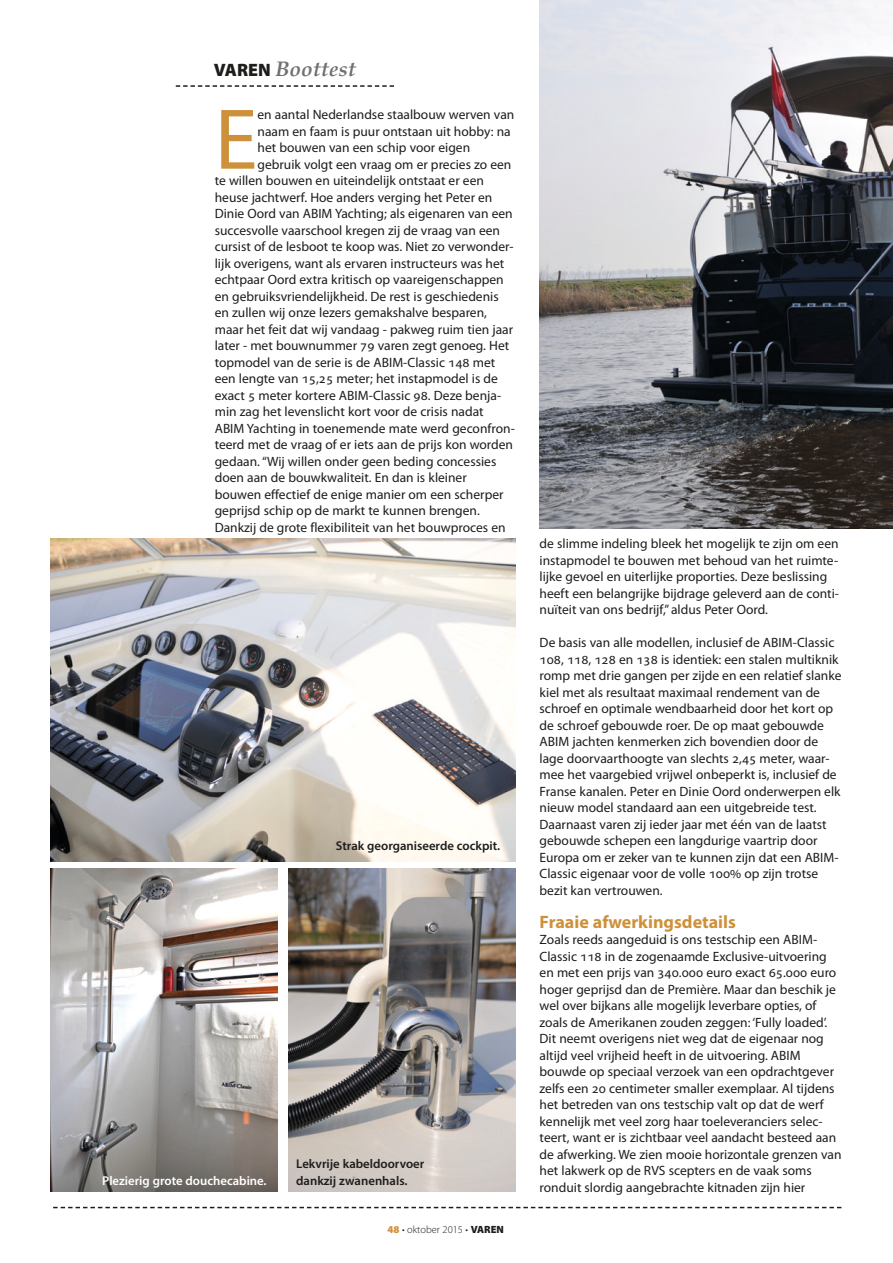
<style>
.page{position:relative;width:893px;height:1263px;background:#fff}
.page>*{position:absolute;margin:0;border:0;box-sizing:border-box;transform-origin:0 0}
.BODY_INIT{font:87px "Myriad Pro";color:#ce913b}
.RUBRIEK{font:italic 700 21px "Palatino";color:#70706f}
.TUSSENTITEL{font:700 18px "Myriad Pro";color:#ce913b}
.BODY{font:13.5px/16.5px "Myriad Pro";color:#1d1d1b}
.BODY_INIT-2{font:13.5px/16.5px "Myriad Pro";color:#1d1d1b}
.ONDERSCHRIFTEN{font:600 12.75px/16.5px "Myriad Pro";color:#1d1d1b}
.ONDERSCHRIFTEN-2{font:600 12.75px "Myriad Pro";color:#fff}
.t1{font:300 10.5px "Myriad Pro";color:#1d1d1b}
.s1{font-family:"Myriad Pro";font-weight:900;font-style:normal;font-size:18px;color:#1d1d1b}
.s2{font-weight:900;color:#ce913b}
.s3{font-weight:900}
</style>
<div class="page">
<svg style="left:176px;top:85px;width:218px;height:2px"></svg>
<svg style="left:53px;top:1207px;width:788px;height:1px"></svg>
<img style="left:540px;top:0;width:353px;height:529px">
<img style="left:51px;top:539px;width:465px;height:323px">
<img style="left:51px;top:868px;width:227px;height:324px">
<img style="left:289px;top:868px;width:227px;height:324px">
<p class="RUBRIEK" style="left:214px;top:51px;width:144px"><span class="s1">VAREN</span> Boottest</p>
<p class="BODY_INIT" style="left:215px;top:92px;width:44px">E</p>
<p class="BODY_INIT-2" style="left:258px;top:107px;width:258px">en aantal Nederlandse staalbouw werven van</p>
<p class="BODY_INIT-2" style="left:258px;top:123px;width:255px">naam en faam is puur ontstaan uit hobby: na</p>
<p class="BODY_INIT-2" style="left:258px;top:140px;width:214px">het bouwen van een schip voor eigen</p>
<p class="BODY_INIT-2" style="left:258px;top:156px;width:255px">gebruik volgt een vraag om er precies zo een</p>
<p class="BODY_INIT-2" style="left:215px;top:173px;width:271px">te willen bouwen en uiteindelijk ontstaat er een</p>
<p class="BODY_INIT-2" style="left:215px;top:189px;width:279px">heuse jachtwerf. Hoe anders verging het Peter en</p>
<p class="BODY_INIT-2" style="left:215px;top:206px;width:299px">Dinie Oord van ABIM Yachting; als eigenaren van een</p>
<p class="BODY_INIT-2" style="left:215px;top:222px;width:287px">succesvolle vaarschool kregen zij de vraag van een</p>
<p class="BODY_INIT-2" style="left:215px;top:239px;width:300px">cursist of de lesboot te koop was. Niet zo verwonder-</p>
<p class="BODY_INIT-2" style="left:215px;top:255px;width:291px">lijk overigens, want als ervaren instructeurs was het</p>
<p class="BODY_INIT-2" style="left:215px;top:272px;width:290px">echtpaar Oord extra kritisch op vaareigenschappen</p>
<p class="BODY_INIT-2" style="left:215px;top:288px;width:285px">en gebruiksvriendelijkheid. De rest is geschiedenis</p>
<p class="BODY_INIT-2" style="left:215px;top:305px;width:274px">en zullen wij onze lezers gemakshalve besparen,</p>
<p class="BODY_INIT-2" style="left:215px;top:321px;width:300px">maar het feit dat wij vandaag - pakweg ruim tien jaar</p>
<p class="BODY_INIT-2" style="left:215px;top:338px;width:296px">later - met bouwnummer 79 varen zegt genoeg. Het</p>
<p class="BODY_INIT-2" style="left:215px;top:354px;width:282px">topmodel van de serie is de ABIM-Classic 148 met</p>
<p class="BODY_INIT-2" style="left:215px;top:371px;width:285px">een lengte van 15,25 meter; het instapmodel is de</p>
<p class="BODY_INIT-2" style="left:215px;top:387px;width:288px">exact 5 meter kortere ABIM-Classic 98. Deze benja-</p>
<p class="BODY_INIT-2" style="left:215px;top:404px;width:270px">min zag het levenslicht kort voor de crisis nadat</p>
<p class="BODY_INIT-2" style="left:215px;top:420px;width:302px">ABIM Yachting in toenemende mate werd geconfron-</p>
<p class="BODY_INIT-2" style="left:215px;top:437px;width:300px">teerd met de vraag of er iets aan de prijs kon worden</p>
<p class="BODY_INIT-2" style="left:215px;top:453px;width:283px">gedaan. “Wij willen onder geen beding concessies</p>
<p class="BODY_INIT-2" style="left:215px;top:470px;width:254px">doen aan de bouwkwaliteit. En dan is kleiner</p>
<p class="BODY_INIT-2" style="left:215px;top:486px;width:290px">bouwen effectief de enige manier om een scherper</p>
<p class="BODY_INIT-2" style="left:215px;top:503px;width:267px">geprijsd schip op de markt te kunnen brengen.</p>
<p class="BODY_INIT-2" style="left:215px;top:519px;width:292px">Dankzij de grote flexibiliteit van het bouwproces en</p>
<p class="ONDERSCHRIFTEN" style="left:336px;top:837px;width:166px">Strak georganiseerde cockpit.</p>
<p class="ONDERSCHRIFTEN-2" style="left:102px;top:1172px;width:166px">Plezierig grote douchecabine.</p>
<p class="ONDERSCHRIFTEN" style="left:296px;top:1155px;width:130px">Lekvrije kabeldoorvoer dankzij zwanenhals.</p>
<p class="t1" style="left:388px;top:1223px;width:118px"><span class="s2">48</span> • oktober 2015 • <span class="s3">VAREN</span></p>
<p class="BODY_INIT-2" style="left:540px;top:536px;width:301px">de slimme indeling bleek het mogelijk te zijn om een instapmodel te bouwen met behoud van het ruimte&shy;lijke gevoel en uiterlijke proporties. Deze beslissing heeft een belangrijke bijdrage geleverd aan de conti&shy;nuïteit van ons bedrijf,” aldus Peter Oord.</p>
<p class="BODY" style="left:540px;top:635px;width:303px">De basis van alle modellen, inclusief de ABIM-Classic 108, 118, 128 en 138 is identiek: een stalen multiknik romp met drie gangen per zijde en een relatief slanke kiel met als resultaat maximaal rendement van de schroef en optimale wendbaarheid door het kort op de schroef gebouwde roer. De op maat gebouwde ABIM jachten kenmerken zich bovendien door de lage doorvaarthoogte van slechts 2,45 meter, waar&shy;mee het vaargebied vrijwel onbeperkt is, inclusief de Franse kanalen. Peter en Dinie Oord onderwerpen elk nieuw model standaard aan een uitgebreide test.<br>Daarnaast varen zij ieder jaar met één van de laatst gebouwde schepen een langdurige vaartrip door Europa om er zeker van te kunnen zijn dat een ABIM-Classic eigenaar voor de volle 100% op zijn trotse bezit kan vertrouwen.</p>
<p class="TUSSENTITEL" style="left:540px;top:912px;width:198px">Fraaie afwerkingsdetails</p>
<p class="BODY" style="left:540px;top:932px;width:303px">Zoals reeds aangeduid is ons testschip een ABIM-Classic 118 in de zogenaamde Exclusive-uitvoering en met een prijs van 340.000 euro exact 65.000 euro hoger geprijsd dan de Première. Maar dan beschik je wel over bijkans alle mogelijk leverbare opties, of zoals de Amerikanen zouden zeggen: ‘Fully loaded’.<br>Dit neemt overigens niet weg dat de eigenaar nog altijd veel vrijheid heeft in de uitvoering. ABIM bouwde op speciaal verzoek van een opdrachtgever zelfs een 20 centimeter smaller exemplaar. Al tijdens het betreden van ons testschip valt op dat de werf kennelijk met veel zorg haar toeleveranciers selec&shy;teert, want er is zichtbaar veel aandacht besteed aan de afwerking. We zien mooie horizontale grenzen van het lakwerk op de RVS scepters en de vaak soms ronduit slordig aangebrachte kitnaden zijn hier</p>
</div>
